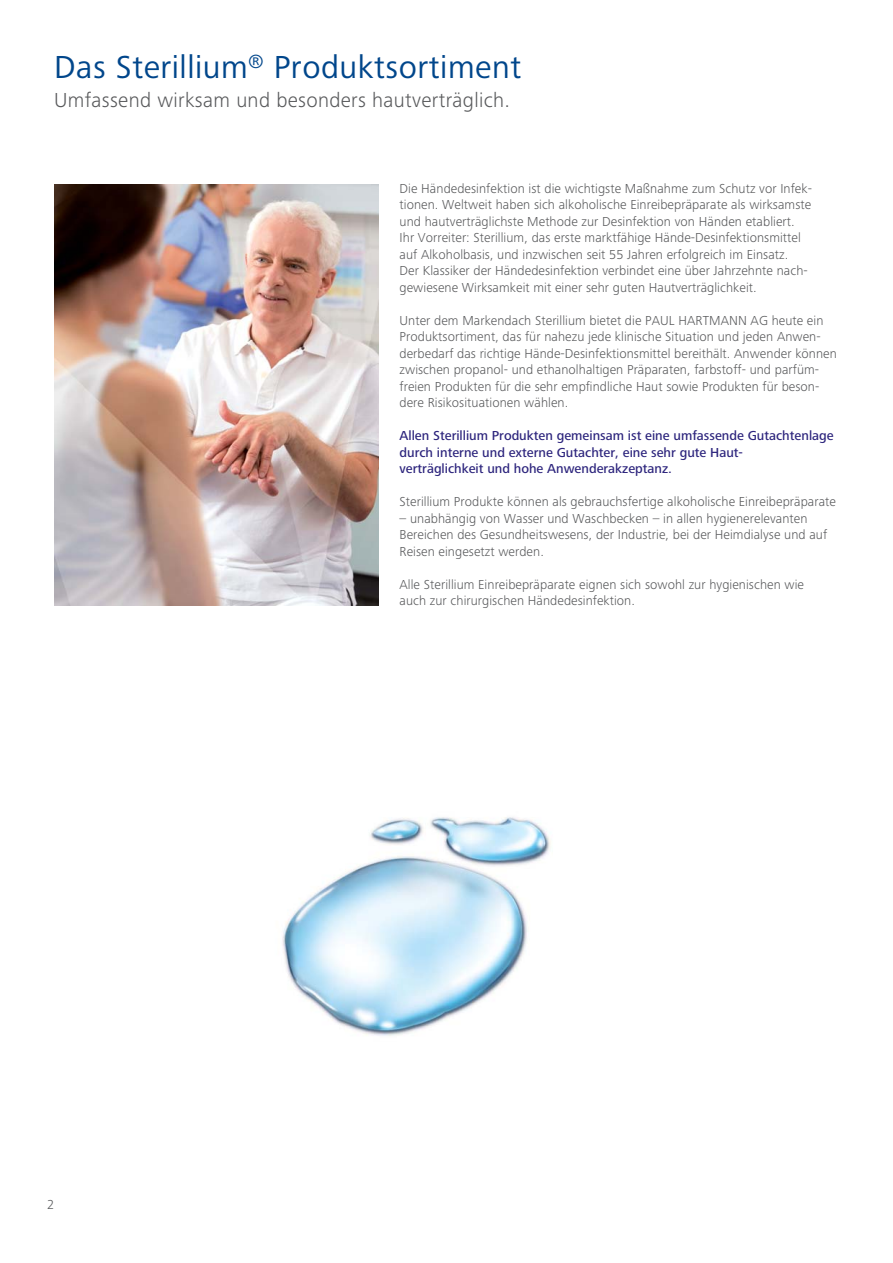
<style>
.page{position:relative;width:893px;height:1263px;background:#fff}
.page>*{position:absolute;margin:0;border:0;box-sizing:border-box;transform-origin:0 0}
.t1{font:33px "Frutiger Next LTW1 G";letter-spacing:.015em;color:#00468b}
.t2{font:300 21px "Frutiger Next LTW1 G";letter-spacing:.015em;color:#58595b}
.t3{font:300 13.5px/16.5px "Frutiger Next LTW1 G";letter-spacing:.005em;color:#58595b}
.t4{font:500 13.5px/16.5px "Frutiger Next LTW1 G";color:#2d257d}
</style>
<div class="page">
<img style="left:54px;top:185px;width:324px;height:421px">
<img style="left:282px;top:817px;width:269px;height:219px">
<h1 class="t1" style="left:54px;top:54px;width:468px">Das Sterillium<sup>®</sup> Produktsortiment</h1>
<h2 class="t2" style="left:54px;top:92px;width:457px">Umfassend wirksam und besonders hautverträglich.</h2>
<p class="t3" style="left:47px;top:1197px;width:9px">2</p>
<p class="t3" style="left:400px;top:181px;width:414px">Die Händedesinfektion ist die wichtigste Maßnahme zum Schutz vor Infek&shy;tionen. Weltweit haben sich alkoholische Einreibepräparate als wirksamste und hautverträglichste Methode zur Desinfektion von Händen etabliert.<br>Ihr Vorreiter: Sterillium, das erste marktfähige Hände-Desinfektionsmittel auf Alkoholbasis, und inzwischen seit 55 Jahren erfolgreich im Einsatz.<br>Der Klassiker der Händedesinfektion verbindet eine über Jahrzehnte nach&shy;gewiesene Wirksamkeit mit einer sehr guten Hautverträglichkeit.</p>
<p class="t3" style="left:400px;top:313px;width:439px">Unter dem Markendach Sterillium bietet die PAUL HARTMANN AG heute ein Produktsortiment, das für nahezu jede klinische Situation und jeden Anwen&shy;derbedarf das richtige Hände-Desinfektionsmittel bereithält. Anwender können zwischen propanol- und ethanolhaltigen Präparaten, farbstoff- und parfüm&shy;freien Produkten für die sehr empfindliche Haut sowie Produkten für beson&shy;dere Risikosituationen wählen.</p>
<p class="t4" style="left:400px;top:428px;width:436px">Allen Sterillium Produkten gemeinsam ist eine umfassende Gutachtenlage durch interne und externe Gutachter, eine sehr gute Haut-<br>verträglichkeit und hohe Anwenderakzeptanz.</p>
<p class="t3" style="left:400px;top:494px;width:438px">Sterillium Produkte können als gebrauchsfertige alkoholische Einreibepräparate</p>
<p class="t3" style="left:400px;top:511px;width:429px">– unabhängig von Wasser und Waschbecken – in allen hygienerelevanten<br>Bereichen des Gesundheitswesens, der Industrie, bei der Heimdialyse und auf<br>Reisen eingesetzt werden.</p>
<p class="t3" style="left:400px;top:577px;width:406px">Alle Sterillium Einreibepräparate eignen sich sowohl zur hygienischen wie auch zur chirurgischen Händedesinfektion.</p>
</div>
